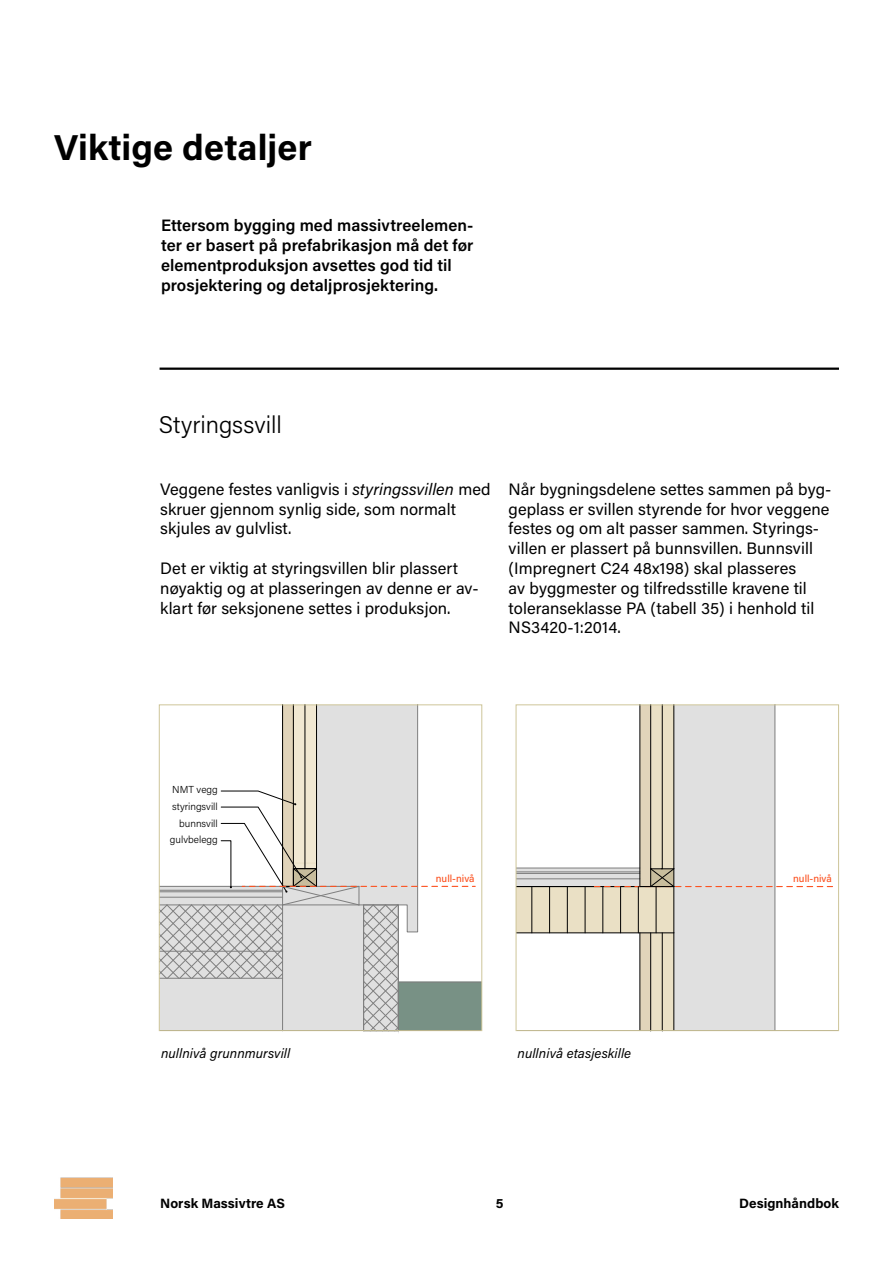
<style>
.page{position:relative;width:893px;height:1263px;background:#fff}
.page>*{position:absolute;margin:0;border:0;box-sizing:border-box;transform-origin:0 0}
.t1{font:700 36px "Acumin Pro";letter-spacing:.005em;color:#000}
.t2{font:300 24px "Acumin Pro";color:#000}
.t3{font:16.5px/19.8px "Acumin Pro";letter-spacing:.005em;color:#000}
.t4{font:600 16.5px/19.8px "Acumin Pro";letter-spacing:.005em;color:#000}
.t5{font:italic 13.5px "Acumin Pro";letter-spacing:.005em;color:#000}
.t6{font:700 13.5px "Acumin Pro";letter-spacing:.005em;color:#000}
.t7{font:300 10.2px/16.8px "Acumin Pro";color:#000;text-align:right}
.t8{font:500 10.2px "Acumin Pro";color:#fc5322}
.s1{font-style:italic}
</style>
<div class="page">
<svg style="left:159px;top:706px;width:323px;height:326px"></svg>
<div style="left:159px;top:704px;width:323px;height:327px;border:1px solid #cec599"></div>
<svg style="left:518px;top:706px;width:315px;height:323px"></svg>
<hr style="left:516px;top:932px;width:158px;height:1px;background:#000">
<hr style="left:674px;top:886px;width:1px;height:47px;background:#000">
<hr style="left:516px;top:886px;width:158px;height:1px;background:#000">
<hr style="left:620px;top:886px;width:1px;height:47px;background:#000">
<hr style="left:603px;top:886px;width:1px;height:47px;background:#000">
<hr style="left:585px;top:886px;width:1px;height:47px;background:#000">
<hr style="left:567px;top:886px;width:1px;height:47px;background:#000">
<hr style="left:549px;top:886px;width:1px;height:47px;background:#000">
<hr style="left:532px;top:886px;width:1px;height:47px;background:#000">
<hr style="left:673px;top:705px;width:1px;height:164px;background:#000">
<hr style="left:650px;top:933px;width:1px;height:98px;background:#000">
<hr style="left:640px;top:933px;width:1px;height:97px;background:#000">
<hr style="left:662px;top:933px;width:1px;height:98px;background:#000">
<hr style="left:673px;top:933px;width:1px;height:97px;background:#000">
<hr style="left:662px;top:705px;width:1px;height:164px;background:#000">
<hr style="left:640px;top:705px;width:1px;height:181px;background:#000">
<hr style="left:650px;top:705px;width:1px;height:181px;background:#000">
<hr style="left:656px;top:886px;width:1px;height:47px;background:#000">
<svg style="left:594px;top:868px;width:238px;height:19px"></svg>
<hr style="left:638px;top:886px;width:1px;height:47px;background:#000">
<div style="left:516px;top:704px;width:323px;height:327px;border:1px solid #cec599"></div>
<img style="left:54px;top:1178px;width:59px;height:41px">
<hr style="left:160px;top:368px;width:679px;height:2px;background:#000">
<h1 class="t1" style="left:54px;top:122px;width:260px">Viktige detaljer</h1>
<p class="t4" style="left:161px;top:215px;width:314px">Ettersom bygging med massivtreelemen&shy;ter er basert på prefabrikasjon må det før elementproduksjon avsettes god tid til prosjektering og detaljprosjektering.</p>
<h2 class="t2" style="left:159px;top:408px;width:125px">Styringssvill</h2>
<p class="t3" style="left:160px;top:478px;width:332px">Veggene festes vanligvis i <span class="s1">styringssvillen</span> med skruer gjennom synlig side, som normalt skjules av gulvlist.</p>
<p class="t3" style="left:160px;top:558px;width:320px">Det er viktig at styringsvillen blir plassert nøyaktig og at plasseringen av denne er av&shy;klart før seksjonene settes i produksjon.</p>
<p class="t3" style="left:509px;top:478px;width:324px">Når bygningsdelene settes sammen på byg&shy;geplass er svillen styrende for hvor veggene festes og om alt passer sammen. Styrings&shy;villen er plassert på bunnsvillen. Bunnsvill (Impregnert C24 48x198) skal plasseres<br>av byggmester og tilfredsstille kravene til toleranseklasse PA (tabell 35) i henhold til NS3420-1:2014.</p>
<p class="t7" style="left:172px;top:780px;width:47px">NMT vegg</p>
<p class="t7" style="left:170px;top:814px;width:49px">bunnsvill gulvbelegg</p>
<p class="t7" style="left:172px;top:797px;width:47px">styringsvill</p>
<p class="t8" style="left:436px;top:871px;width:40px">null-nivå</p>
<p class="t8" style="left:793px;top:871px;width:40px">null-nivå</p>
<p class="t5" style="left:161px;top:1044px;width:131px">nullnivå grunnmursvill</p>
<p class="t5" style="left:517px;top:1044px;width:115px">nullnivå etasjeskille</p>
<p class="t6" style="left:160px;top:1194px;width:126px">Norsk Massivtre AS</p>
<p class="t6" style="left:496px;top:1194px;width:9px">5</p>
<p class="t6" style="left:739px;top:1194px;width:101px">Designhåndbok</p>
</div>
